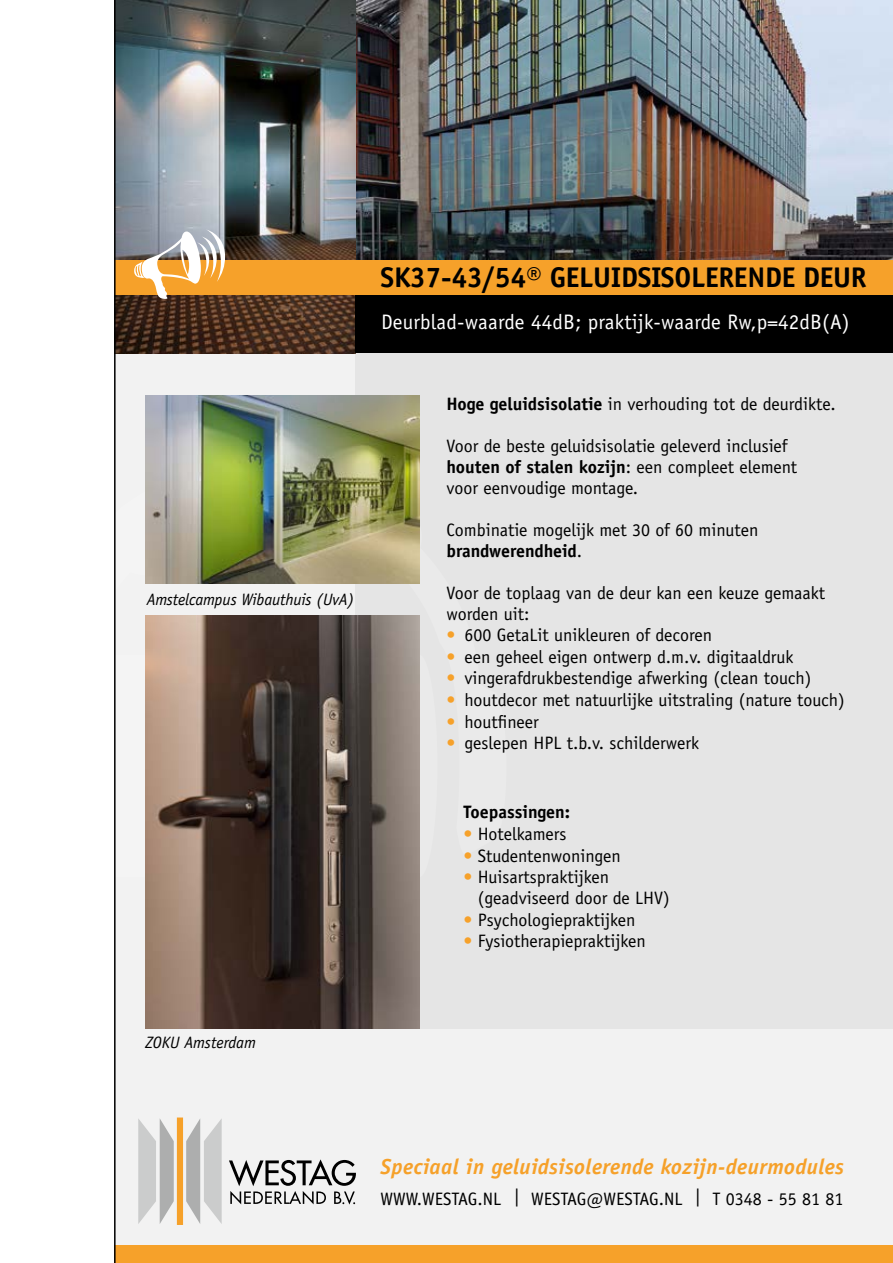
<style>
.page{position:relative;width:893px;height:1263px;background:#fff}
.page>*{position:absolute;margin:0;border:0;box-sizing:border-box;transform-origin:0 0}
.t1{font:700 28.5px "Officina Sans LT";letter-spacing:-.01em;color:#000}
.t2{font:italic 700 21.75px "Officina Sans LT";letter-spacing:.02em;color:#f6a12a}
.t3{font:21px "Officina Sans LT";letter-spacing:.01em;color:#fff}
.t4{font:18px/21px "Officina Sans LT";color:#000}
.t5{font:700 18px "Officina Sans LT";color:#000}
.t6{font:italic 16.5px "Officina Sans LT";letter-spacing:-.01em;color:#000}
.s1{font-weight:700}
.s2{color:#f6a12a}
</style>
<div class="page">
<div style="left:114px;top:0;width:779px;height:1263px;background:#f2f2f2"></div>
<img style="left:355px;top:0;width:538px;height:260px">
<div style="left:355px;top:353px;width:538px;height:675px;background:#e5e5e5"></div>
<img style="left:116px;top:0;width:239px;height:353px">
<svg style="left:229px;top:1159px;width:127px;height:45px"></svg>
<svg style="left:138px;top:1119px;width:36px;height:105px"></svg>
<svg style="left:186px;top:1119px;width:36px;height:105px"></svg>
<div style="left:177px;top:1117px;width:6px;height:108px;background:#f6a12a"></div>
<div style="left:355px;top:276px;width:538px;height:77px;background:#000"></div>
<div style="left:114px;top:260px;width:779px;height:34px;background:#f6a12a"></div>
<div style="left:114px;top:1246px;width:779px;height:17px;background:#f6a12a"></div>
<svg style="left:145px;top:459px;width:275px;height:196px"></svg>
<svg style="left:145px;top:655px;width:1px;height:222px"></svg>
<svg style="left:419px;top:655px;width:1px;height:222px"></svg>
<hr style="left:114px;top:0;width:2px;height:1263px;background:#000">
<img style="left:146px;top:395px;width:273px;height:188px">
<img style="left:146px;top:616px;width:273px;height:412px">
<svg style="left:134px;top:229px;width:91px;height:70px"></svg>
<p class="t6" style="left:147px;top:589px;width:209px">Amstelcampus Wibauthuis (UvA)</p>
<h1 class="t1" style="left:381px;top:260px;width:488px">SK37-43/54® geluidsisolerende deur</h1>
<p class="t3" style="left:381px;top:310px;width:470px">Deurblad-waarde 44dB; praktijk-waarde Rw,p=42dB(A)</p>
<p class="t4" style="left:446px;top:393px;width:391px"><span class="s1">Hoge geluidsisolatie</span> in verhouding tot de deurdikte.</p>
<p class="t4" style="left:446px;top:435px;width:352px">Voor de beste geluidsisolatie geleverd inclusief <span class="s1">houten of stalen kozijn</span>: een compleet element voor eenvoudige montage.</p>
<p class="t4" style="left:446px;top:519px;width:314px">Combinatie mogelijk met 30 of 60 minuten <span class="s1">brandwerendheid</span>.</p>
<p class="t4" style="left:446px;top:582px;width:380px">Voor de toplaag van de deur kan een keuze gemaakt worden uit:</p>
<p class="t4" style="left:446px;top:625px;width:267px"><span class="s2">•</span> 600 GetaLit unikleuren of decoren</p>
<p class="t4" style="left:446px;top:646px;width:349px"><span class="s2">•</span> een geheel eigen ontwerp d.m.v. digitaaldruk</p>
<p class="t4" style="left:446px;top:668px;width:367px"><span class="s2">•</span> vingerafdrukbestendige afwerking (clean touch)</p>
<p class="t4" style="left:446px;top:689px;width:400px"><span class="s2">•</span> houtdecor met natuurlijke uitstraling (nature touch)</p>
<p class="t4" style="left:446px;top:711px;width:94px"><span class="s2">•</span> houtfineer</p>
<p class="t4" style="left:446px;top:733px;width:254px"><span class="s2">•</span> geslepen HPL t.b.v. schilderwerk</p>
<p class="t5" style="left:463px;top:801px;width:108px">Toepassingen:</p>
<p class="t4" style="left:463px;top:823px;width:105px"><span class="s2">•</span> Hotelkamers</p>
<p class="t4" style="left:463px;top:845px;width:159px"><span class="s2">•</span> Studentenwoningen</p>
<p class="t4" style="left:478px;top:866px;width:193px;text-indent:-14px"><span class="s2">•</span> Huisartspraktijken (geadviseerd door de LHV)</p>
<p class="t4" style="left:463px;top:909px;width:174px"><span class="s2">•</span> Psychologiepraktijken</p>
<p class="t4" style="left:463px;top:931px;width:184px"><span class="s2">•</span> Fysiotherapiepraktijken</p>
<p class="t6" style="left:146px;top:1033px;width:112px">ZOKU Amsterdam</p>
<p class="t2" style="left:381px;top:1153px;width:465px">Speciaal in geluidsisolerende kozijn-deurmodules</p>
<p class="t4" style="left:381px;top:1188px;width:464px">WWW.WESTAG.NL | WESTAG@WESTAG.NL | T 0348 - 55 81 81</p>
</div>
